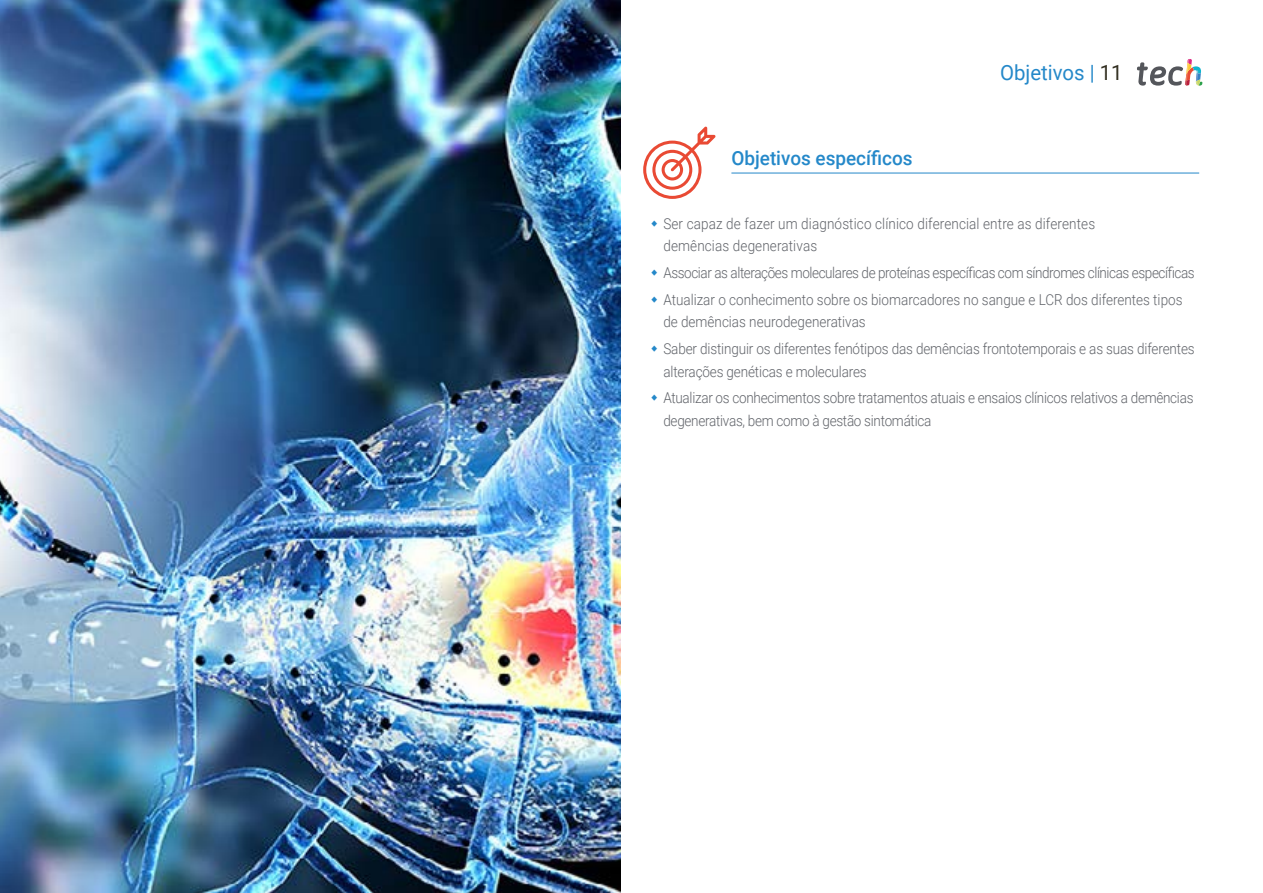
<style>
.page{position:relative;width:1263px;height:893px;background:#fff}
.page>*{position:absolute;margin:0;border:0;box-sizing:border-box;transform-origin:0 0}
.t1{font:21px "Roboto";color:#2488c9}
.t2{font:500 19.5px "Roboto";color:#2488c9}
.t3{font:300 15px/26.7px "Roboto";letter-spacing:-.01em;color:#61646a;scale:.9 1}
.t4{font:300 15px/26.7px "Roboto";letter-spacing:-.03em;color:#61646a;scale:.9 1}
.t5{font:300 15px/22.5px "Roboto";letter-spacing:.01em;color:#61646a;scale:.9 1}
.s1{color:#312e20}
</style>
<div class="page">
<img style="left:0;top:0;width:621px;height:893px">
<hr style="left:731px;top:173px;width:468px;height:1px;background:#2488c9">
<svg style="left:643px;top:127px;width:73px;height:72px"></svg>
<svg style="left:1137px;top:59px;width:65px;height:27px"></svg>
<h2 class="t2" style="left:731px;top:144px;width:183px">Objetivos específicos</h2>
<h1 class="t1" style="left:1000px;top:57px;width:124px">Objetivos | <span class="s1">11</span></h1>
<p class="t5" style="left:663px;top:212px;width:481px">Ser capaz de fazer um diagnóstico clínico diferencial entre as diferentes demências degenerativas</p>
<p class="t4" style="left:663px;top:259px;width:592px">Associar as alterações moleculares de proteínas específicas com síndromes clínicas específicas<br>Atualizar o conhecimento sobre os biomarcadores no sangue e LCR dos diferentes tipos</p>
<p class="t3" style="left:663px;top:308px;width:592px">de demências neurodegenerativas<br>Saber distinguir os diferentes fenótipos das demências frontotemporais e as suas diferentes</p>
<p class="t3" style="left:663px;top:357px;width:590px">alterações genéticas e moleculares<br>Atualizar os conhecimentos sobre tratamentos atuais e ensaios clínicos relativos a demências</p>
<p class="t3" style="left:663px;top:407px;width:299px">degenerativas, bem como à gestão sintomática</p>
</div>
